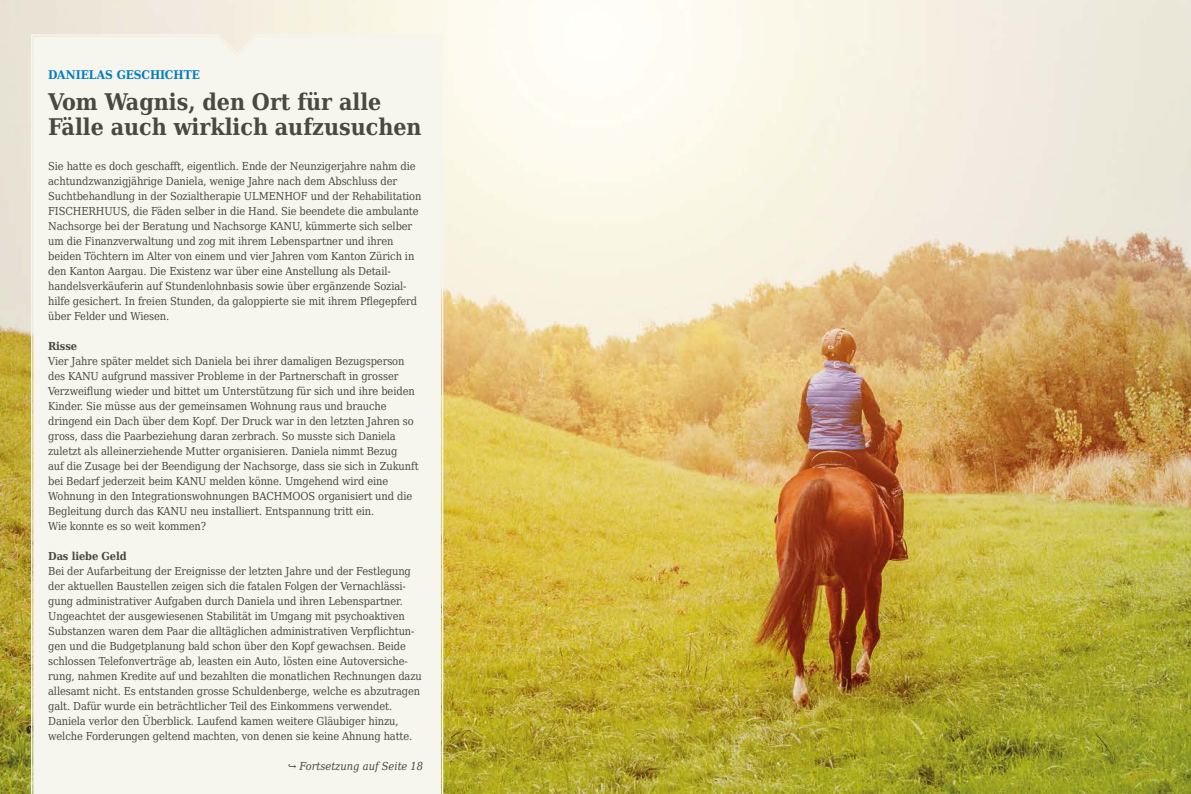
<style>
.page{position:relative;width:1191px;height:794px;background:#fff}
.page>*{position:absolute;margin:0;border:0;box-sizing:border-box;transform-origin:0 0}
.t1{font:700 23px/25px "DejaVu Serif Condensed";color:#4a4941}
.t2{font:700 12px "DejaVu Serif Condensed";letter-spacing:-.005em;color:#037cbf}
.t3{font:11px/15px "DejaVu Serif Condensed";letter-spacing:-.01em;color:#4a4941}
.t4{font:italic 11px "DejaVu Serif Condensed";color:#4a4941}
.t5{font:700 11px "DejaVu Serif Condensed";letter-spacing:-.01em;color:#4a4941}
</style>
<div class="page">
<img style="left:0;top:0;width:1191px;height:794px">
<div style="left:33px;top:36px;width:408px;height:758px;background:#f6f5ee"></div>
<p class="t2" style="left:48px;top:66px;width:153px">DANIELAS GESCHICHTE</p>
<h1 class="t1" style="left:48px;top:89px;width:375px">Vom Wagnis, den Ort für alle<br>Fälle auch wirklich aufzusuchen</h1>
<p class="t3" style="left:48px;top:158px;width:375px">Sie hatte es doch geschafft, eigentlich. Ende der Neunzigerjahre nahm die achtundzwanzigjährige Daniela, wenige Jahre nach dem Abschluss der Suchtbehandlung in der Sozialtherapie ULMENHOF und der Rehabilitation FISCHERHUUS, die Fäden selber in die Hand. Sie beendete die ambulante Nachsorge bei der Beratung und Nachsorge KANU, kümmerte sich selber um die Finanzverwaltung und zog mit ihrem Lebenspartner und ihren beiden Töchtern im Alter von einem und vier Jahren vom Kanton Zürich in den Kanton Aargau. Die Existenz war über eine Anstellung als Detail&shy;handelsverkäuferin auf Stundenlohnbasis sowie über ergänzende Sozial&shy;hilfe gesichert. In freien Stunden, da galoppierte sie mit ihrem Pflegepferd über Felder und Wiesen.</p>
<p class="t5" style="left:48px;top:337px;width:30px">Risse</p>
<p class="t3" style="left:48px;top:353px;width:372px">Vier Jahre später meldet sich Daniela bei ihrer damaligen Bezugsperson des KANU aufgrund massiver Probleme in der Partnerschaft in grosser Verzweiflung wieder und bittet um Unterstützung für sich und ihre beiden Kinder. Sie müsse aus der gemeinsamen Wohnung raus und brauche dringend ein Dach über dem Kopf. Der Druck war in den letzten Jahren so gross, dass die Paarbeziehung daran zerbrach. So musste sich Daniela zuletzt als alleinerziehende Mutter organisieren. Daniela nimmt Bezug<br>auf die Zusage bei der Beendigung der Nachsorge, dass sie sich in Zukunft bei Bedarf jederzeit beim KANU melden könne. Umgehend wird eine Wohnung in den Integrationswohnungen BACHMOOS organisiert und die Begleitung durch das KANU neu installiert. Entspannung tritt ein.<br>Wie konnte es so weit kommen?</p>
<p class="t5" style="left:48px;top:547px;width:80px">Das liebe Geld</p>
<p class="t3" style="left:48px;top:563px;width:375px">Bei der Aufarbeitung der Ereignisse der letzten Jahre und der Festlegung der aktuellen Baustellen zeigen sich die fatalen Folgen der Vernachlässi&shy;gung administrativer Aufgaben durch Daniela und ihren Lebenspartner.<br>Ungeachtet der ausgewiesenen Stabilität im Umgang mit psychoaktiven Substanzen waren dem Paar die alltäglichen administrativen Verpflichtun&shy;gen und die Budgetplanung bald schon über den Kopf gewachsen. Beide schlossen Telefonverträge ab, leasten ein Auto, lösten eine Autoversiche&shy;rung, nahmen Kredite auf und bezahlten die monatlichen Rechnungen dazu allesamt nicht. Es entstanden grosse Schuldenberge, welche es abzutragen galt. Dafür wurde ein beträchtlicher Teil des Einkommens verwendet.<br>Daniela verlor den Überblick. Laufend kamen weitere Gläubiger hinzu, welche Forderungen geltend machten, von denen sie keine Ahnung hatte.</p>
<p class="t4" style="left:288px;top:758px;width:137px">↪ Fortsetzung auf Seite 18</p>
</div>
